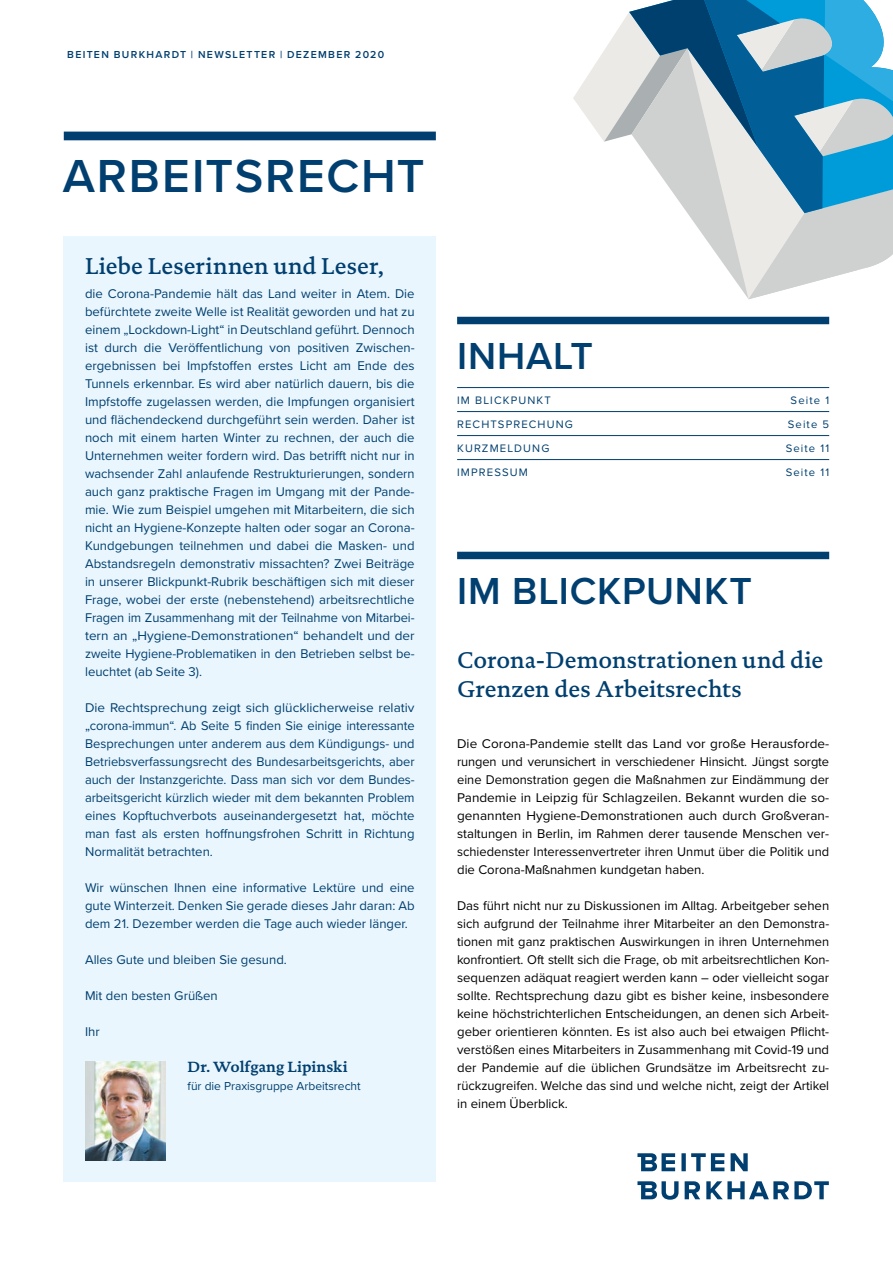
<style>
.page{position:relative;width:893px;height:1263px;background:#fff}
.page>*{position:absolute;margin:0;border:0;box-sizing:border-box;transform-origin:0 0}
.t1{font:600 48px "Proxima Nova";letter-spacing:.04em;color:#003f6f}
.t2{font:600 39px "Proxima Nova";letter-spacing:.02em;color:#003f6f}
.t3{font:500 23.25px/28.5px "DTL Documenta TOT";color:#003f6f}
.t4{font:700 15px "DTL Documenta TOT";color:#003f6f}
.t5{font:13.2px/18px "Proxima Nova";color:#003f6f;text-align:justify}
.t6{font:13.2px/18px "Proxima Nova";color:#000;text-align:justify}
.t7{font:12px "Proxima Nova";color:#003f6f}
.t8{font:11.25px "Proxima Nova";letter-spacing:.1em;color:#003f6f}
.t9{font:600 10.5px "Proxima Nova";letter-spacing:.125em;color:#003f6f}
</style>
<div class="page">
<svg style="left:573px;top:0;width:320px;height:299px"></svg>
<div style="left:64px;top:236px;width:372px;height:946px;background:#eaf6fe"></div>
<svg style="left:637px;top:1153px;width:111px;height:18px"></svg>
<svg style="left:637px;top:1181px;width:192px;height:19px"></svg>
<div style="left:64px;top:132px;width:372px;height:8px;background:#003f6f"></div>
<div style="left:457px;top:552px;width:372px;height:7px;background:#003f6f"></div>
<hr style="left:457px;top:387px;width:372px;height:1px;background:#003f6f">
<hr style="left:457px;top:411px;width:372px;height:1px;background:#003f6f">
<hr style="left:457px;top:435px;width:372px;height:1px;background:#003f6f">
<hr style="left:457px;top:459px;width:372px;height:1px;background:#003f6f">
<div style="left:457px;top:317px;width:372px;height:7px;background:#003f6f"></div>
<img style="left:85px;top:1062px;width:80px;height:99px">
<p class="t9" style="left:67px;top:47px;width:318px">BEITEN BURKHARDT | NEWSLETTER | DEZEMBER 2020</p>
<h1 class="t1" style="left:63px;top:140px;width:363px">ARBEITSRECHT</h1>
<h3 class="t3" style="left:85px;top:251px;width:300px">Liebe Leserinnen und Leser,</h3>
<p class="t5" style="left:85px;top:284px;width:331px">die Corona-Pandemie hält das Land weiter in Atem. Die befürchtete zweite Welle ist Realität geworden und hat zu einem „Lockdown-Light“ in Deutschland geführt. Dennoch ist durch die Veröffentlichung von positiven Zwischen&shy;ergebnissen bei Impfstoffen erstes Licht am Ende des Tunnels erkennbar. Es wird aber natürlich dauern, bis die Impfstoffe zugelassen werden, die Impfungen organisiert und flächendeckend durchgeführt sein werden. Daher ist noch mit einem harten Winter zu rechnen, der auch die Unternehmen weiter fordern wird. Das betrifft nicht nur in wachsender Zahl anlaufende Restrukturierungen, sondern auch ganz praktische Fragen im Umgang mit der Pande&shy;mie. Wie zum Beispiel umgehen mit Mitarbeitern, die sich nicht an Hygiene-Konzepte halten oder sogar an Corona-Kundgebungen teilnehmen und dabei die Masken- und Abstandsregeln demonstrativ missachten? Zwei Beiträge in unserer Blickpunkt-Rubrik beschäftigen sich mit dieser Frage, wobei der erste (nebenstehend) arbeitsrechtliche Fragen im Zusammenhang mit der Teilnahme von Mitarbei&shy;tern an „Hygiene-Demonstrationen“ behandelt und der zweite Hygiene-Problematiken in den Betrieben selbst be&shy;leuchtet (ab Seite 3).</p>
<p class="t5" style="left:85px;top:698px;width:331px">Die Rechtsprechung zeigt sich glücklicherweise relativ „corona-immun“. Ab Seite 5 finden Sie einige interessante Besprechungen unter anderem aus dem Kündigungs- und Betriebsverfassungsrecht des Bundesarbeitsgerichts, aber auch der Instanzgerichte. Dass man sich vor dem Bundes&shy;arbeitsgericht kürzlich wieder mit dem bekannten Problem eines Kopftuchverbots auseinandergesetzt hat, möchte man fast als ersten hoffnungsfrohen Schritt in Richtung Normalität betrachten.</p>
<p class="t5" style="left:85px;top:878px;width:331px">Wir wünschen Ihnen eine informative Lektüre und eine gute Winterzeit. Denken Sie gerade dieses Jahr daran: Ab dem 21. Dezember werden die Tage auch wieder länger.</p>
<p class="t5" style="left:85px;top:950px;width:203px">Alles Gute und bleiben Sie gesund.</p>
<p class="t5" style="left:85px;top:986px;width:134px">Mit den besten Grüßen</p>
<p class="t5" style="left:85px;top:1022px;width:16px">Ihr</p>
<p class="t4" style="left:188px;top:1057px;width:162px">Dr. Wolfgang Lipinski</p>
<p class="t7" style="left:188px;top:1077px;width:175px">für die Praxisgruppe Arbeitsrecht</p>
<h2 class="t2" style="left:457px;top:327px;width:137px">INHALT</h2>
<p class="t8" style="left:457px;top:392px;width:95px">IM BLICKPUNKT</p>
<p class="t8" style="left:791px;top:392px;width:40px">Seite 1</p>
<p class="t8" style="left:457px;top:416px;width:117px">RECHTSPRECHUNG</p>
<p class="t8" style="left:788px;top:416px;width:43px">Seite 5</p>
<p class="t8" style="left:457px;top:440px;width:94px">KURZMELDUNG</p>
<p class="t8" style="left:786px;top:440px;width:45px">Seite 11</p>
<p class="t8" style="left:457px;top:464px;width:72px">IMPRESSUM</p>
<p class="t8" style="left:786px;top:464px;width:45px">Seite 11</p>
<h2 class="t2" style="left:457px;top:562px;width:296px">IM BLICKPUNKT</h2>
<h3 class="t3" style="left:457px;top:646px;width:368px">Corona-Demonstrationen und die<br>Grenzen des Arbeitsrechts</h3>
<p class="t6" style="left:457px;top:734px;width:374px">Die Corona-Pandemie stellt das Land vor große Herausforde&shy;rungen und verunsichert in verschiedener Hinsicht. Jüngst sorgte eine Demonstration gegen die Maßnahmen zur Eindämmung der Pandemie in Leipzig für Schlagzeilen. Bekannt wurden die so&shy;genannten Hygiene-Demonstrationen auch durch Großveran&shy;staltungen in Berlin, im Rahmen derer tausende Menschen ver&shy;schiedenster Interessenvertreter ihren Unmut über die Politik und die Corona-Maßnahmen kundgetan haben.</p>
<p class="t6" style="left:457px;top:896px;width:374px">Das führt nicht nur zu Diskussionen im Alltag. Arbeitgeber sehen sich aufgrund der Teilnahme ihrer Mitarbeiter an den Demonstra&shy;tionen mit ganz praktischen Auswirkungen in ihren Unternehmen konfrontiert. Oft stellt sich die Frage, ob mit arbeitsrechtlichen Kon&shy;sequenzen adäquat reagiert werden kann – oder vielleicht sogar sollte. Rechtsprechung dazu gibt es bisher keine, insbesondere keine höchstrichterlichen Entscheidungen, an denen sich Arbeit&shy;geber orientieren könnten. Es ist also auch bei etwaigen Pflicht&shy;verstößen eines Mitarbeiters in Zusammenhang mit Covid-19 und der Pandemie auf die üblichen Grundsätze im Arbeitsrecht zu&shy;rückzugreifen. Welche das sind und welche nicht, zeigt der Artikel in einem Überblick.</p>
</div>
